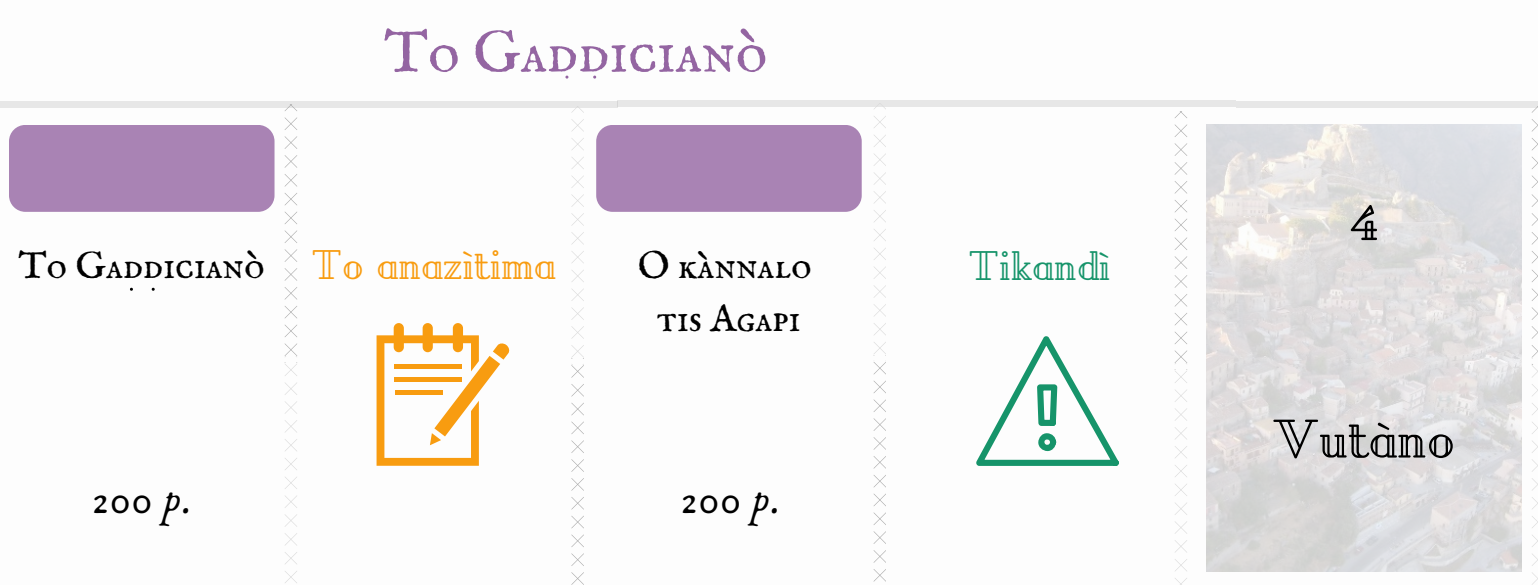
<style>
.page{position:relative;width:1538px;height:585px;background:#fff}
.page>*{position:absolute;margin:0;border:0;box-sizing:border-box;transform-origin:0 0}
.t1{font:60px "IM FELL English SC";color:#9465a2}
.t2{font:52.5px "Pirou";color:#000}
.t3{font:41.75px "Anaktoria";color:#000}
.t4{font:40px "Pirou";color:#f89c10}
.t5{font:40px "Pirou";color:#16946a}
.t6{font:38.5px "IM FELL English SC";color:#000}
</style>
<div class="page">
<div style="left:0;top:101px;width:618px;height:6px;background:#e7e7e7"></div>
<div style="left:617px;top:101px;width:619px;height:6px;background:#e7e7e7"></div>
<div style="left:9px;top:125px;width:265px;height:87px;background:#a983b4;border-radius:16px"></div>
<svg style="left:284px;top:306px;width:13px;height:12px"></svg>
<svg style="left:284px;top:325px;width:13px;height:12px"></svg>
<svg style="left:284px;top:268px;width:13px;height:13px"></svg>
<svg style="left:284px;top:287px;width:13px;height:13px"></svg>
<svg style="left:284px;top:230px;width:13px;height:13px"></svg>
<svg style="left:284px;top:249px;width:13px;height:13px"></svg>
<svg style="left:284px;top:193px;width:13px;height:12px"></svg>
<svg style="left:284px;top:212px;width:13px;height:12px"></svg>
<svg style="left:284px;top:155px;width:13px;height:13px"></svg>
<svg style="left:284px;top:174px;width:13px;height:13px"></svg>
<svg style="left:284px;top:117px;width:13px;height:13px"></svg>
<svg style="left:284px;top:136px;width:13px;height:13px"></svg>
<svg style="left:284px;top:105px;width:13px;height:6px"></svg>
<svg style="left:284px;top:343px;width:13px;height:33px"></svg>
<svg style="left:285px;top:401px;width:12px;height:13px"></svg>
<svg style="left:285px;top:382px;width:12px;height:13px"></svg>
<svg style="left:285px;top:439px;width:12px;height:12px"></svg>
<svg style="left:285px;top:420px;width:12px;height:13px"></svg>
<svg style="left:285px;top:477px;width:12px;height:12px"></svg>
<svg style="left:285px;top:458px;width:12px;height:12px"></svg>
<svg style="left:285px;top:514px;width:12px;height:13px"></svg>
<svg style="left:285px;top:495px;width:12px;height:13px"></svg>
<svg style="left:285px;top:552px;width:12px;height:12px"></svg>
<svg style="left:285px;top:533px;width:12px;height:13px"></svg>
<svg style="left:285px;top:571px;width:12px;height:12px"></svg>
<svg style="left:571px;top:307px;width:13px;height:13px"></svg>
<svg style="left:571px;top:326px;width:13px;height:13px"></svg>
<svg style="left:571px;top:270px;width:13px;height:12px"></svg>
<svg style="left:571px;top:288px;width:13px;height:13px"></svg>
<svg style="left:571px;top:232px;width:13px;height:13px"></svg>
<svg style="left:571px;top:251px;width:13px;height:13px"></svg>
<svg style="left:571px;top:194px;width:13px;height:13px"></svg>
<svg style="left:571px;top:213px;width:13px;height:13px"></svg>
<svg style="left:571px;top:157px;width:13px;height:12px"></svg>
<svg style="left:571px;top:175px;width:13px;height:13px"></svg>
<svg style="left:571px;top:119px;width:13px;height:13px"></svg>
<svg style="left:571px;top:138px;width:13px;height:13px"></svg>
<svg style="left:571px;top:106px;width:13px;height:7px"></svg>
<svg style="left:571px;top:345px;width:13px;height:33px"></svg>
<svg style="left:571px;top:403px;width:13px;height:12px"></svg>
<svg style="left:571px;top:384px;width:13px;height:13px"></svg>
<svg style="left:571px;top:440px;width:13px;height:13px"></svg>
<svg style="left:571px;top:422px;width:13px;height:12px"></svg>
<svg style="left:571px;top:478px;width:13px;height:13px"></svg>
<svg style="left:571px;top:459px;width:13px;height:13px"></svg>
<svg style="left:571px;top:516px;width:13px;height:12px"></svg>
<svg style="left:571px;top:497px;width:13px;height:13px"></svg>
<svg style="left:571px;top:553px;width:13px;height:13px"></svg>
<svg style="left:571px;top:535px;width:13px;height:12px"></svg>
<svg style="left:571px;top:572px;width:13px;height:13px"></svg>
<div style="left:596px;top:125px;width:265px;height:87px;background:#a983b4;border-radius:16px"></div>
<svg style="left:873px;top:304px;width:13px;height:13px"></svg>
<svg style="left:874px;top:323px;width:12px;height:13px"></svg>
<svg style="left:873px;top:266px;width:13px;height:13px"></svg>
<svg style="left:873px;top:285px;width:13px;height:13px"></svg>
<svg style="left:874px;top:229px;width:12px;height:12px"></svg>
<svg style="left:874px;top:248px;width:12px;height:12px"></svg>
<svg style="left:873px;top:191px;width:13px;height:13px"></svg>
<svg style="left:874px;top:210px;width:12px;height:13px"></svg>
<svg style="left:873px;top:153px;width:13px;height:13px"></svg>
<svg style="left:873px;top:172px;width:13px;height:13px"></svg>
<svg style="left:874px;top:116px;width:12px;height:12px"></svg>
<svg style="left:874px;top:135px;width:12px;height:12px"></svg>
<svg style="left:873px;top:342px;width:13px;height:32px"></svg>
<svg style="left:874px;top:399px;width:12px;height:13px"></svg>
<svg style="left:874px;top:381px;width:12px;height:12px"></svg>
<svg style="left:874px;top:437px;width:12px;height:13px"></svg>
<svg style="left:874px;top:418px;width:12px;height:13px"></svg>
<svg style="left:874px;top:475px;width:12px;height:13px"></svg>
<svg style="left:874px;top:456px;width:12px;height:13px"></svg>
<svg style="left:874px;top:512px;width:12px;height:13px"></svg>
<svg style="left:874px;top:494px;width:12px;height:12px"></svg>
<svg style="left:874px;top:550px;width:12px;height:13px"></svg>
<svg style="left:874px;top:531px;width:12px;height:13px"></svg>
<svg style="left:874px;top:569px;width:12px;height:13px"></svg>
<svg style="left:1174px;top:313px;width:13px;height:12px"></svg>
<svg style="left:1174px;top:332px;width:13px;height:12px"></svg>
<svg style="left:1174px;top:275px;width:13px;height:13px"></svg>
<svg style="left:1174px;top:294px;width:13px;height:13px"></svg>
<svg style="left:1174px;top:237px;width:13px;height:13px"></svg>
<svg style="left:1174px;top:256px;width:13px;height:13px"></svg>
<svg style="left:1174px;top:200px;width:13px;height:12px"></svg>
<svg style="left:1174px;top:219px;width:13px;height:12px"></svg>
<svg style="left:1174px;top:162px;width:13px;height:13px"></svg>
<svg style="left:1174px;top:181px;width:13px;height:13px"></svg>
<svg style="left:1174px;top:124px;width:13px;height:13px"></svg>
<svg style="left:1174px;top:143px;width:13px;height:13px"></svg>
<svg style="left:1174px;top:112px;width:13px;height:6px"></svg>
<svg style="left:1174px;top:350px;width:13px;height:33px"></svg>
<svg style="left:1175px;top:408px;width:12px;height:13px"></svg>
<svg style="left:1175px;top:389px;width:12px;height:13px"></svg>
<svg style="left:1175px;top:446px;width:12px;height:12px"></svg>
<svg style="left:1175px;top:427px;width:12px;height:13px"></svg>
<svg style="left:1175px;top:484px;width:12px;height:12px"></svg>
<svg style="left:1175px;top:465px;width:12px;height:12px"></svg>
<svg style="left:1175px;top:521px;width:12px;height:13px"></svg>
<svg style="left:1175px;top:502px;width:12px;height:13px"></svg>
<svg style="left:1175px;top:559px;width:12px;height:12px"></svg>
<svg style="left:1175px;top:540px;width:12px;height:13px"></svg>
<svg style="left:1175px;top:578px;width:12px;height:7px"></svg>
<svg style="left:976px;top:336px;width:142px;height:130px"></svg>
<svg style="left:376px;top:323px;width:134px;height:142px"></svg>
<div style="left:1236px;top:101px;width:302px;height:6px;background:#e7e7e7"></div>
<img style="left:1206px;top:125px;width:315px;height:446px">
<svg style="left:1531px;top:307px;width:7px;height:13px"></svg>
<svg style="left:1531px;top:326px;width:7px;height:13px"></svg>
<svg style="left:1531px;top:270px;width:7px;height:12px"></svg>
<svg style="left:1531px;top:288px;width:7px;height:13px"></svg>
<svg style="left:1531px;top:232px;width:7px;height:13px"></svg>
<svg style="left:1531px;top:251px;width:7px;height:13px"></svg>
<svg style="left:1531px;top:194px;width:7px;height:13px"></svg>
<svg style="left:1531px;top:213px;width:7px;height:13px"></svg>
<svg style="left:1531px;top:157px;width:7px;height:12px"></svg>
<svg style="left:1531px;top:175px;width:7px;height:13px"></svg>
<svg style="left:1531px;top:119px;width:7px;height:13px"></svg>
<svg style="left:1531px;top:138px;width:7px;height:13px"></svg>
<svg style="left:1531px;top:106px;width:7px;height:7px"></svg>
<svg style="left:1531px;top:345px;width:7px;height:33px"></svg>
<svg style="left:1532px;top:403px;width:6px;height:12px"></svg>
<svg style="left:1532px;top:384px;width:6px;height:12px"></svg>
<svg style="left:1532px;top:440px;width:6px;height:13px"></svg>
<svg style="left:1532px;top:422px;width:6px;height:12px"></svg>
<svg style="left:1532px;top:478px;width:6px;height:13px"></svg>
<svg style="left:1532px;top:459px;width:6px;height:13px"></svg>
<svg style="left:1532px;top:516px;width:6px;height:12px"></svg>
<svg style="left:1532px;top:497px;width:6px;height:12px"></svg>
<svg style="left:1532px;top:553px;width:6px;height:13px"></svg>
<svg style="left:1532px;top:535px;width:6px;height:12px"></svg>
<svg style="left:1532px;top:572px;width:6px;height:13px"></svg>
<p class="t1" style="left:384px;top:17px;width:385px">To Gaddicianò</p>
<p class="t6" style="left:19px;top:244px;width:248px">To Gaddicianò</p>
<p class="t4" style="left:311px;top:241px;width:246px">To anazìtima</p>
<p class="t5" style="left:968px;top:242px;width:144px">Tikandì</p>
<p class="t6" style="left:638px;top:244px;width:176px">O kànnalo</p>
<p class="t6" style="left:657px;top:296px;width:145px">tis Agapi</p>
<p class="t3" style="left:92px;top:474px;width:101px">200 p.</p>
<p class="t3" style="left:680px;top:474px;width:101px">200 p.</p>
<p class="t2" style="left:1349px;top:191px;width:31px">4</p>
<p class="t2" style="left:1272px;top:408px;width:184px">Vutàno</p>
</div>
